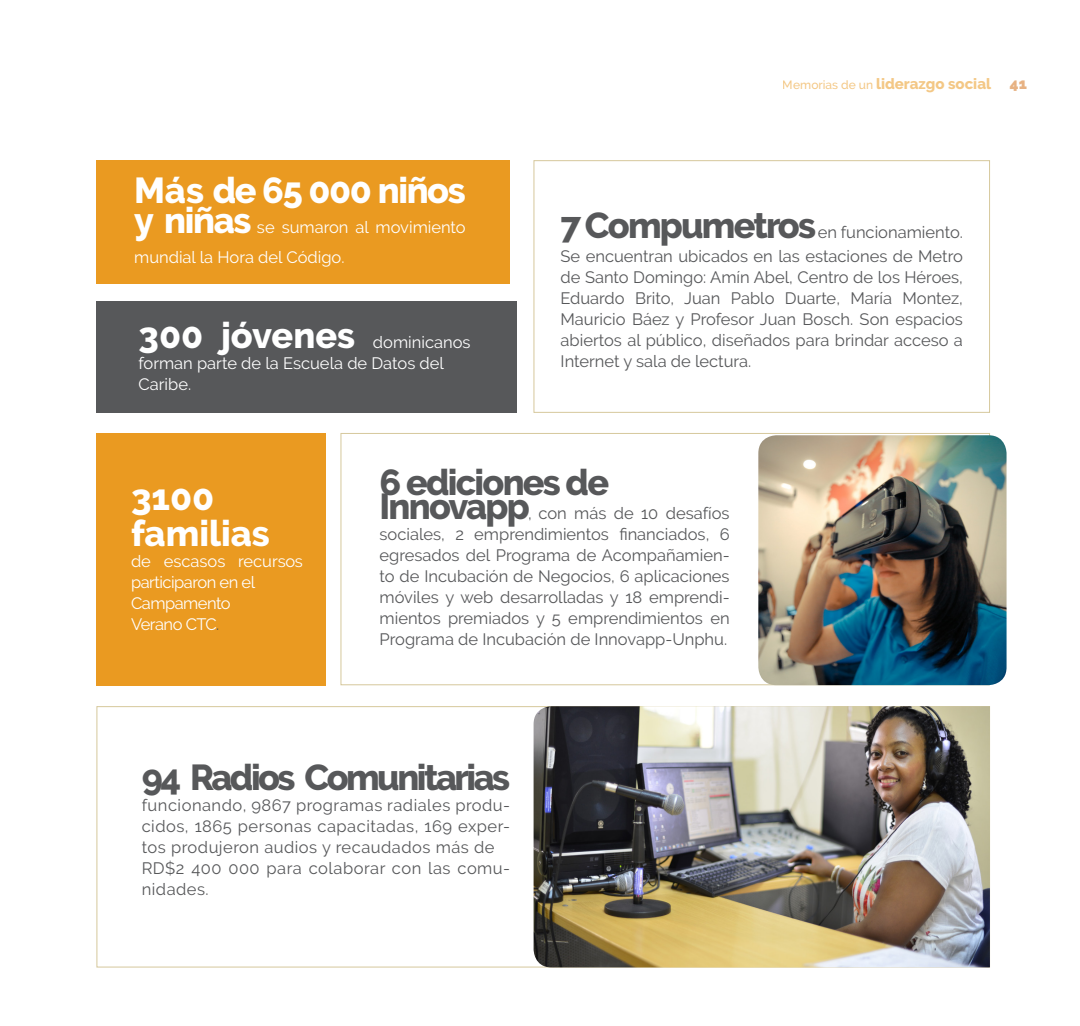
<style>
.page{position:relative;width:1080px;height:1026px;background:#fff}
.page>*{position:absolute;margin:0;border:0;box-sizing:border-box;transform-origin:0 0}
.t1{font:800 36px "Raleway";letter-spacing:-.07em;color:#57585a}
.t2{font:800 36px "Raleway";letter-spacing:-.04em;color:#fff}
.t3{font:800 36px "Raleway";letter-spacing:-.05em;color:#57585a}
.t4{font:800 36px "Raleway";letter-spacing:-.005em;color:#fff}
.t5{font:16.5px/21px "Raleway";color:#57585a;text-align:justify}
.t6{font:16.5px/21px "Raleway";color:#fff}
.t7{font:16.5px/21px "Raleway";letter-spacing:-.03em;color:#fff}
.t8{font:16.5px/21px "Raleway";letter-spacing:.03em;color:#57585a}
.t9{font:16.5px "Raleway";letter-spacing:-.035em;color:#fff}
.t10{font:800 15px "Raleway";color:#ea9a21}
.t11{font:900 15px "Raleway";color:#e7b283}
.s1{font-weight:800;font-size:36px}
.s2{font-weight:500;font-size:12px}
.s3{color:#57585a}
</style>
<div class="page">
<div style="left:97px;top:160px;width:413px;height:124px;background:#ea9a21"></div>
<div style="left:97px;top:302px;width:420px;height:111px;background:#57585a"></div>
<div style="left:97px;top:433px;width:229px;height:252px;background:#ea9a21"></div>
<div style="left:534px;top:160px;width:456px;height:253px;border:1px solid #d6c89c"></div>
<img style="left:534px;top:706px;width:456px;height:261px">
<img style="left:758px;top:435px;width:249px;height:250px">
<p class="t2" style="left:134px;top:170px;width:333px">Más de 65 000 niños</p>
<p class="t6" style="left:134px;top:212px;width:333px;line-height:30px"><span class="s1">y niñas</span> se sumaron al movimiento mundial la Hora del Código.</p>
<p class="t6" style="left:139px;top:332px;width:334px"><span class="s1">300 jóvenes</span> dominicanos forman parte de la Escuela de Datos del</p>
<p class="t6" style="left:139px;top:374px;width:54px">Caribe.</p>
<p class="t10" style="left:783px;top:75px;width:210px"><span class="s2">Memorias de un</span> liderazgo social</p>
<p class="t11" style="left:1010px;top:75px;width:18px">41</p>
<p class="t5" style="left:561px;top:220px;width:404px;line-height:24px"><span class="s1">7 Compumetros</span> en funcionamiento.<br>Se encuentran ubicados en las estaciones de Metro</p>
<p class="t5" style="left:561px;top:267px;width:404px">de Santo Domingo: Amín Abel, Centro de los Héroes, Eduardo Brito, Juan Pablo Duarte, María Montez, Mauricio Báez y Profesor Juan Bosch. Son espacios abiertos al público, diseñados para brindar acceso a Internet y sala de lectura.</p>
<p class="t4" style="left:131px;top:477px;width:85px">3100</p>
<p class="t4" style="left:131px;top:513px;width:140px">familias</p>
<p class="t7" style="left:131px;top:551px;width:173px">de escasos recursos participaron en el</p>
<p class="t7" style="left:131px;top:593px;width:101px">Campamento</p>
<p class="t9" style="left:131px;top:615px;width:90px">Verano CTC<span class="s3">.</span></p>
<p class="t3" style="left:380px;top:461px;width:231px">6 ediciones de</p>
<p class="t5" style="left:380px;top:502px;width:352px"><span class="s1">Innovapp</span>, con más de 10 desafíos sociales, 2 emprendimientos financiados, 6 egresados del Programa de Acompañamien&shy;to de Incubación de Negocios, 6 aplicaciones móviles y web desarrolladas y 18 emprendi&shy;mientos premiados y 5 emprendimientos en Programa de Incubación de Innovapp-Unphu.</p>
<p class="t1" style="left:142px;top:756px;width:370px">94 Radios Comunitarias</p>
<p class="t5" style="left:142px;top:794px;width:370px">funcionando, 9867 programas radiales produ&shy;cidos, 1865 personas capacitadas, 169 exper&shy;tos produjeron audios y recaudados más de</p>
<p class="t8" style="left:142px;top:857px;width:370px">RD$2 400 000 para colaborar con las comu&shy;nidades.</p>
</div>
